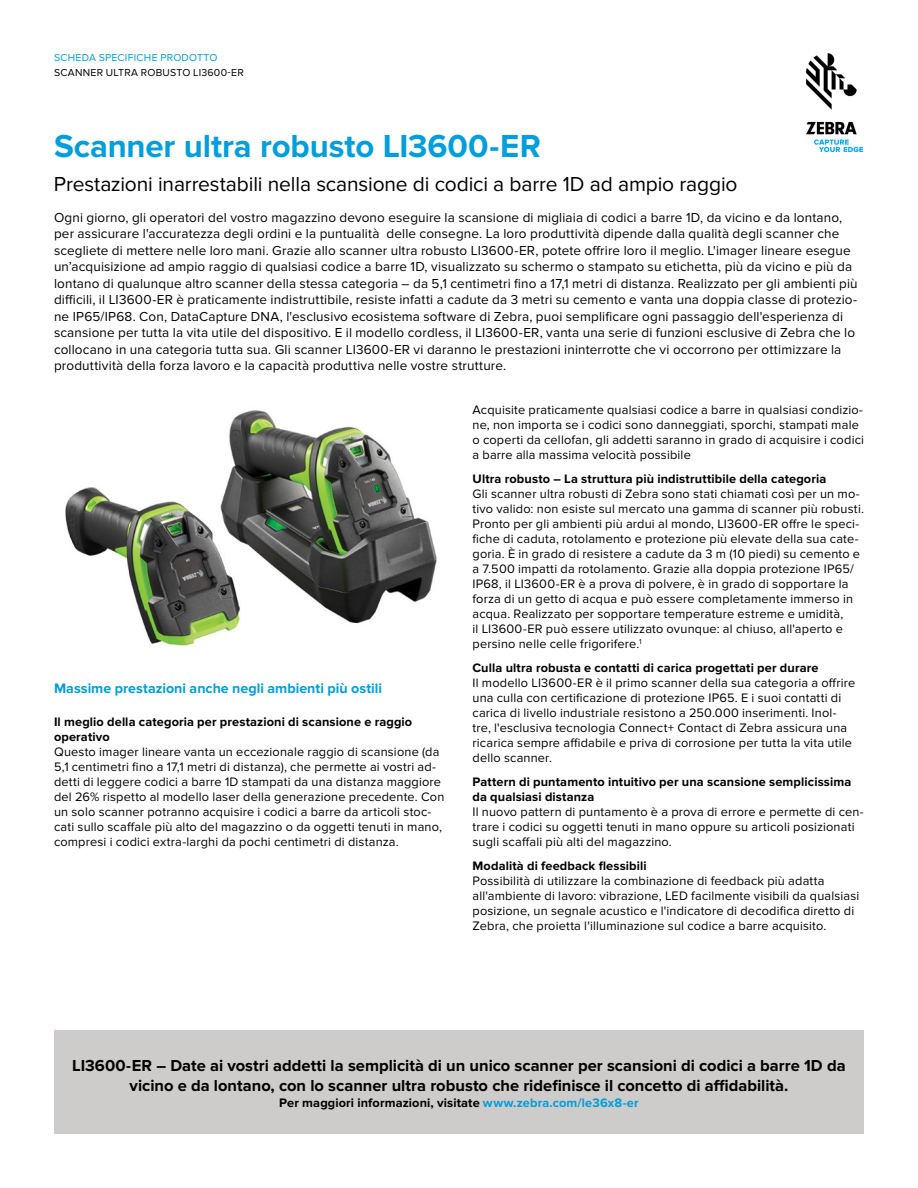
<style>
.page{position:relative;width:918px;height:1188px;background:#fff}
.page>*{position:absolute;margin:0;border:0;box-sizing:border-box;transform-origin:0 0}
.t1{font:700 33px "Proxima Nova";letter-spacing:-.005em;color:#009edb}
.t2{font:21px "Proxima Nova";letter-spacing:-.01em;color:#000}
.t3{font:700 16.5px/20.2px "Proxima Nova";color:#000;text-align:center}
.t4{font:700 14.25px "Proxima Nova";color:#009edb}
.t5{font:13.5px/16.5px "Proxima Nova";letter-spacing:.01em;color:#000}
.t6{font:12.75px/15px "Proxima Nova";letter-spacing:.015em;color:#000}
.t7{font:700 12.75px/15px "Proxima Nova";letter-spacing:.01em;color:#000}
.t8{font:10.5px "Proxima Nova";letter-spacing:.025em;color:#000}
.t9{font:10.5px "Proxima Nova";letter-spacing:.025em;color:#009edb}
.s1{color:#009edb}
</style>
<div class="page">
<img style="left:806px;top:54px;width:56px;height:97px">
<div style="left:54px;top:1031px;width:810px;height:103px;background:#cdccca"></div>
<img style="left:65px;top:410px;width:372px;height:236px">
<p class="t9" style="left:54px;top:52px;width:165px">SCHEDA SPECIFICHE PRODOTTO</p>
<p class="t8" style="left:54px;top:66px;width:191px">SCANNER ULTRA ROBUSTO LI3600-ER</p>
<h1 class="t1" style="left:54px;top:127px;width:488px">Scanner ultra robusto LI3600-ER</h1>
<h2 class="t2" style="left:54px;top:172px;width:685px">Prestazioni inarrestabili nella scansione di codici a barre 1D ad ampio raggio</h2>
<p class="t5" style="left:54px;top:209px;width:805px">Ogni giorno, gli operatori del vostro magazzino devono eseguire la scansione di migliaia di codici a barre 1D, da vicino e da lontano, per assicurare l'accuratezza degli ordini e la puntualità delle consegne. La loro produttività dipende dalla qualità degli scanner che scegliete di mettere nelle loro mani. Grazie allo scanner ultra robusto LI3600-ER, potete offrire loro il meglio. L'imager lineare esegue un’acquisizione ad ampio raggio di qualsiasi codice a barre 1D, visualizzato su schermo o stampato su etichetta, più da vicino e più da lontano di qualunque altro scanner della stessa categoria – da 5,1 centimetri fino a 17,1 metri di distanza. Realizzato per gli ambienti più difficili, il LI3600-ER è praticamente indistruttibile, resiste infatti a cadute da 3 metri su cemento e vanta una doppia classe di protezio&shy;ne IP65/IP68. Con, DataCapture DNA, l'esclusivo ecosistema software di Zebra, puoi semplificare ogni passaggio dell'esperienza di scansione per tutta la vita utile del dispositivo. E il modello cordless, il LI3600-ER, vanta una serie di funzioni esclusive di Zebra che lo collocano in una categoria tutta sua. Gli scanner LI3600-ER vi daranno le prestazioni ininterrotte che vi occorrono per ottimizzare la produttività della forza lavoro e la capacità produttiva nelle vostre strutture.</p>
<p class="t4" style="left:54px;top:680px;width:330px">Massime prestazioni anche negli ambienti più ostili</p>
<p class="t7" style="left:54px;top:715px;width:360px">Il meglio della categoria per prestazioni di scansione e raggio operativo</p>
<p class="t6" style="left:54px;top:745px;width:392px">Questo imager lineare vanta un eccezionale raggio di scansione (da 5,1 centimetri fino a 17,1 metri di distanza), che permette ai vostri ad&shy;detti di leggere codici a barre 1D stampati da una distanza maggiore del 26% rispetto al modello laser della generazione precedente. Con un solo scanner potranno acquisire i codici a barre da articoli stoc&shy;cati sullo scaffale più alto del magazzino o da oggetti tenuti in mano, compresi i codici extra-larghi da pochi centimetri di distanza.</p>
<p class="t6" style="left:472px;top:402px;width:393px">Acquisite praticamente qualsiasi codice a barre in qualsiasi condizio&shy;ne, non importa se i codici sono danneggiati, sporchi, stampati male o coperti da cellofan, gli addetti saranno in grado di acquisire i codici a barre alla massima velocità possibile</p>
<p class="t7" style="left:472px;top:471px;width:355px">Ultra robusto – La struttura più indistruttibile della categoria</p>
<p class="t6" style="left:472px;top:486px;width:393px">Gli scanner ultra robusti di Zebra sono stati chiamati così per un mo&shy;tivo valido: non esiste sul mercato una gamma di scanner più robusti.<br>Pronto per gli ambienti più ardui al mondo, LI3600-ER offre le speci&shy;fiche di caduta, rotolamento e protezione più elevate della sua cate&shy;goria. È in grado di resistere a cadute da 3 m (10 piedi) su cemento e a 7.500 impatti da rotolamento. Grazie alla doppia protezione IP65/ IP68, il LI3600-ER è a prova di polvere, è in grado di sopportare la forza di un getto di acqua e può essere completamente immerso in acqua. Realizzato per sopportare temperature estreme e umidità,<br>il LI3600-ER può essere utilizzato ovunque: al chiuso, all'aperto e persino nelle celle frigorifere.<sup>1</sup></p>
<p class="t7" style="left:472px;top:660px;width:347px">Culla ultra robusta e contatti di carica progettati per durare</p>
<p class="t6" style="left:472px;top:675px;width:384px">Il modello LI3600-ER è il primo scanner della sua categoria a offrire una culla con certificazione di protezione IP65. E i suoi contatti di carica di livello industriale resistono a 250.000 inserimenti. Inol&shy;tre, l'esclusiva tecnologia Connect+ Contact di Zebra assicura una ricarica sempre affidabile e priva di corrosione per tutta la vita utile dello scanner.</p>
<p class="t7" style="left:472px;top:774px;width:380px">Pattern di puntamento intuitivo per una scansione semplicissima da qualsiasi distanza</p>
<p class="t6" style="left:472px;top:804px;width:393px">Il nuovo pattern di puntamento è a prova di errore e permette di cen&shy;trare i codici su oggetti tenuti in mano oppure su articoli posizionati sugli scaffali più alti del magazzino.</p>
<p class="t7" style="left:472px;top:858px;width:176px">Modalità di feedback flessibili</p>
<p class="t6" style="left:472px;top:873px;width:388px">Possibilità di utilizzare la combinazione di feedback più adatta all'ambiente di lavoro: vibrazione, LED facilmente visibili da qualsiasi posizione, un segnale acustico e l'indicatore di decodifica diretto di Zebra, che proietta l'illuminazione sul codice a barre acquisito.</p>
<p class="t3" style="left:72px;top:1056px;width:775px">LI3600-ER – Date ai vostri addetti la semplicità di un unico scanner per scansioni di codici a barre 1D da vicino e da lontano, con lo scanner ultra robusto che ridefinisce il concetto di affidabilità.</p>
<p class="t7" style="left:279px;top:1095px;width:361px">Per maggiori informazioni, visitate <span class="s1">www.zebra.com/le36x8-er</span></p>
</div>
